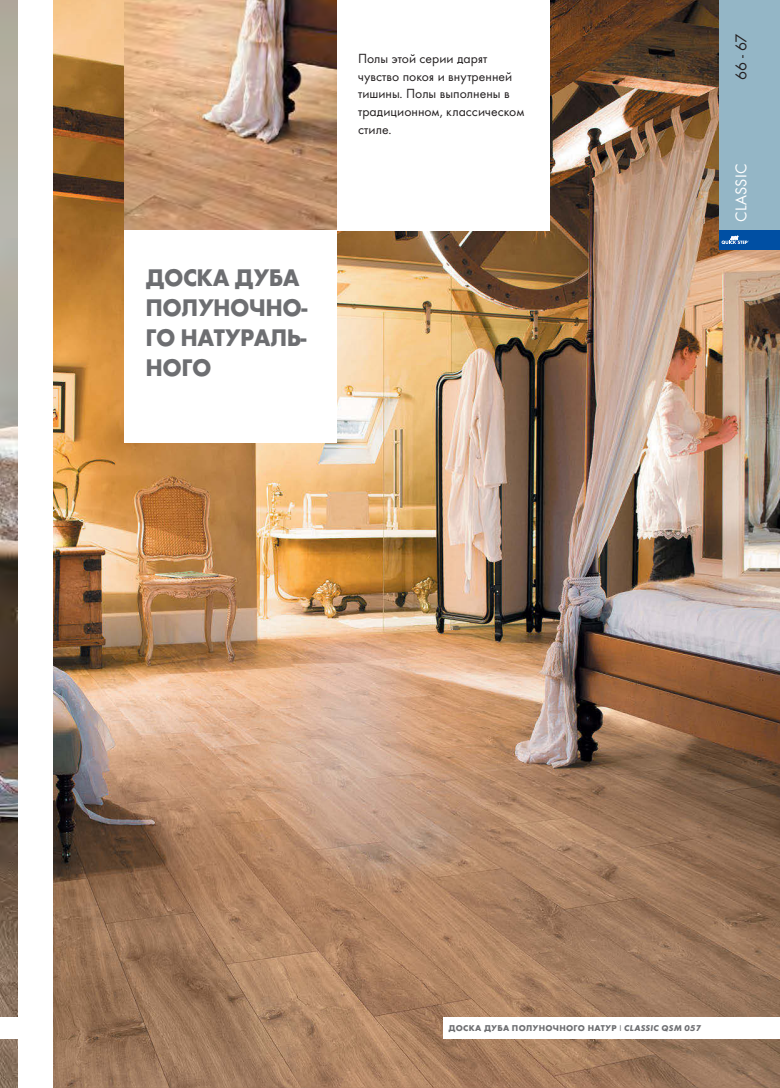
<style>
.page{position:relative;width:780px;height:1088px;background:#fff}
.page>*{position:absolute;margin:0;border:0;box-sizing:border-box;transform-origin:0 0}
.t1{font:700 25px/30px "Futura";letter-spacing:-.02em;color:#6d6e71;scale:.95 1}
.t2{font:16.25px "Futura Boo";letter-spacing:.01em;color:#fff}
.t3{font:16.25px "Futura Boo";color:#231f20}
.t4{font:13.75px/17.5px "Futura Boo";color:#231f20}
.t5{font:700 8.75px "Futura";letter-spacing:.03em;color:#6d6e71}
.s1{font-family:"Futura Boo";font-weight:400}
.s2{font-style:italic}
</style>
<div class="page">
<img style="left:0;top:0;width:779px;height:1088px">
<div style="left:443px;top:1017px;width:336px;height:21px;background:#fff"></div>
<div style="left:124px;top:0;width:425px;height:230px;background:#fff"></div>
<img style="left:124px;top:0;width:213px;height:230px">
<div style="left:124px;top:230px;width:213px;height:213px;background:#fff"></div>
<div style="left:18px;top:0;width:35px;height:1088px;background:#fff"></div>
<div style="left:719px;top:0;width:60px;height:230px;background:#94b6c6"></div>
<div style="left:719px;top:230px;width:60px;height:20px;background:#004fa3"></div>
<svg style="left:721px;top:236px;width:28px;height:8px"></svg>
<div style="left:0;top:1017px;width:25px;height:21px;background:#fff"></div>
<p class="t4" style="left:358px;top:51px;width:168px">Полы этой серии дарят чувство покоя и внутренней тишины. Полы выполнены в традиционном, классическом стиле.</p>
<h1 class="t1" style="left:145px;top:264px;width:172px">ДОСКА ДУБА<br>ПОЛУНОЧНО-<br>ГО НАТУРАЛЬ-<br>НОГО</h1>
<p class="t3" style="left:734px;top:80px;width:48px;rotate:-90deg">66 - 67</p>
<p class="t2" style="left:734px;top:222px;width:59px;rotate:-90deg">CLASSIC</p>
<p class="t5" style="left:448px;top:1024px;width:254px">ДОСКА ДУБА ПОЛУНОЧНОГО НАТУР <span class="s1">I</span> <span class="s2">CLASSIC QSM 057</span></p>
</div>
